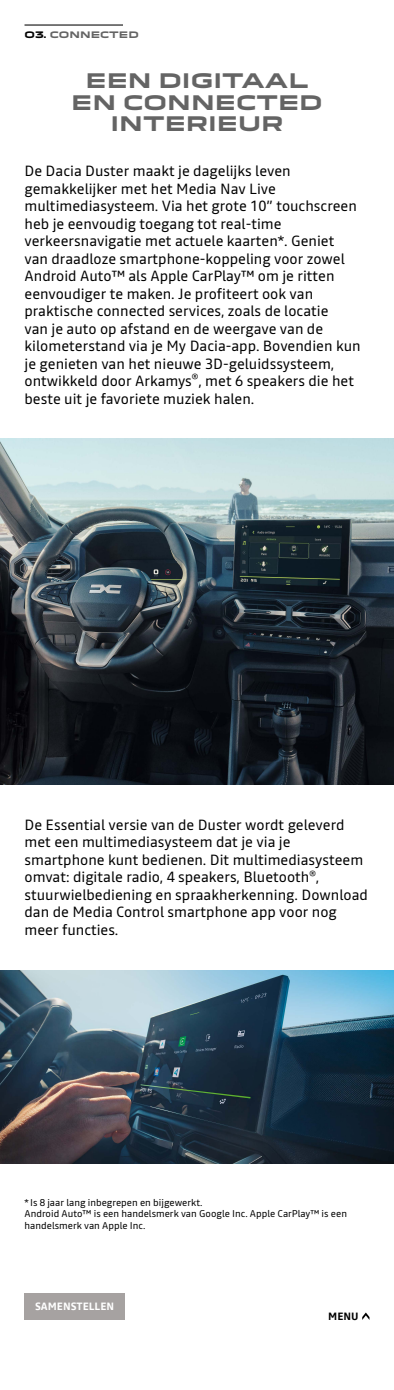
<style>
.page{position:relative;width:394px;height:1390px;background:#fff}
.page>*{position:absolute;margin:0;border:0;box-sizing:border-box;transform-origin:0 0}
.t1{font:700 19.6px/21.3px "Dacia Block Extended";color:#646464;text-align:center}
.t2{font:14.7px/17.5px "Read";color:#000}
.t3{font:700 10.5px "Read";color:#fff}
.t4{font:700 10.5px "Read";color:#000}
.t5{font:9.8px/11.5px "Read";color:#000}
.t6{font:700 8.75px "Dacia Block Extended";color:#646464}
.s1{color:#000}
</style>
<div class="page">
<img style="left:0;top:970px;width:394px;height:193px">
<img style="left:0;top:439px;width:394px;height:345px">
<hr style="left:24px;top:24px;width:99px;height:2px;background:#000">
<svg style="left:362px;top:1312px;width:7px;height:7px"></svg>
<div style="left:24px;top:1293px;width:101px;height:26px;background:#a6a2a1"></div>
<p class="t6" style="left:24px;top:30px;width:116px"><span class="s1">O3.</span> CONNECTED</p>
<h1 class="t1" style="left:71px;top:71px;width:253px">EEN DIGITAAL<br>EN CONNECTED<br>INTERIEUR</h1>
<p class="t2" style="left:24px;top:162px;width:337px">De Dacia Duster maakt je dagelijks leven gemakkelijker met het Media Nav Live multimediasysteem. Via het grote 10” touchscreen heb je eenvoudig toegang tot real-time verkeersnavigatie met actuele kaarten*. Geniet van draadloze smartphone-koppeling voor zowel Android Auto™ als Apple CarPlay™ om je ritten eenvoudiger te maken. Je profiteert ook van praktische connected services, zoals de locatie<br>van je auto op afstand en de weergave van de kilometerstand via je My Dacia-app. Bovendien kun je genieten van het nieuwe 3D-geluidssysteem, ontwikkeld door Arkamys<sup>®</sup>, met 6 speakers die het beste uit je favoriete muziek halen.</p>
<p class="t2" style="left:25px;top:816px;width:345px">De Essential versie van de Duster wordt geleverd met een multimediasysteem dat je via je smartphone kunt bedienen. Dit multimediasysteem omvat: digitale radio, 4 speakers, Bluetooth<sup>®</sup>, stuurwielbediening en spraakherkenning. Download dan de Media Control smartphone app voor nog meer functies.</p>
<p class="t5" style="left:25px;top:1196px;width:324px">* Is 8 jaar lang inbegrepen en bijgewerkt.<br>Android Auto™ is een handelsmerk van Google Inc. Apple CarPlay™ is een handelsmerk van Apple Inc.</p>
<p class="t3" style="left:35px;top:1299px;width:81px">SAMENSTELLEN</p>
<p class="t4" style="left:328px;top:1308px;width:32px">MENU</p>
</div>
